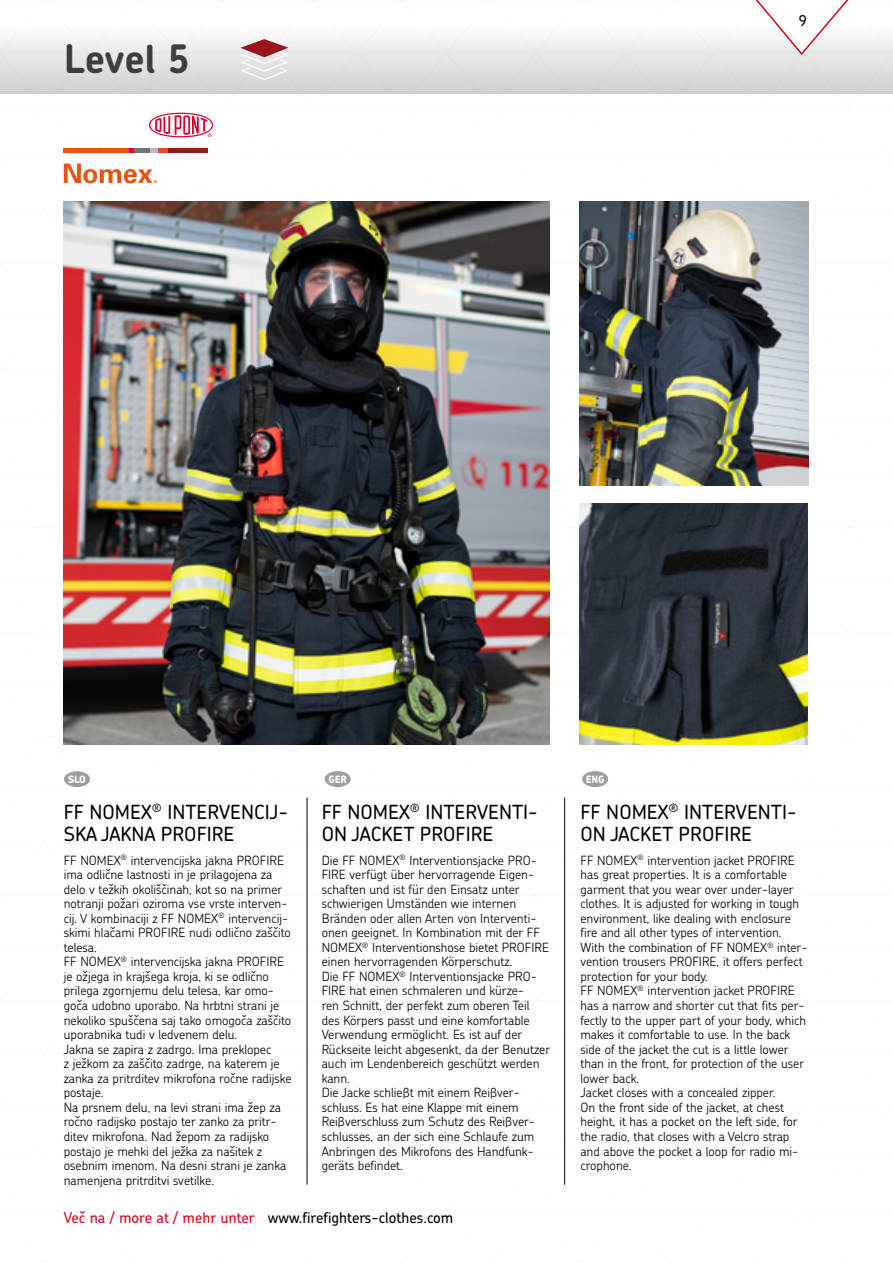
<style>
.page{position:relative;width:893px;height:1263px;background:#fff}
.page>*{position:absolute;margin:0;border:0;box-sizing:border-box;transform-origin:0 0}
.t1{font:700 39.3px "Chevin";color:#3e3d40}
.t2{font:500 19.5px/22.5px "Chevin";color:#000}
.t3{font:500 15px "Chevin";color:#000}
.t4{font:300 12.75px/14.5px "Chevin";color:#000}
.t5{font:800 10.2px "Chevin";color:#fff}
.s1{color:#e2001a}
</style>
<div class="page">
<svg style="left:63px;top:148px;width:24px;height:639px"></svg>
<div style="left:0;top:23px;width:893px;height:71px;background:linear-gradient(to bottom,#fff,#cecece)"></div>
<svg style="left:240px;top:39px;width:48px;height:41px"></svg>
<div style="left:150px;top:148px;width:8px;height:5px;background:#bdbdc0"></div>
<svg style="left:129px;top:148px;width:5px;height:5px"></svg>
<div style="left:134px;top:148px;width:16px;height:5px;background:#747476"></div>
<div style="left:158px;top:148px;width:10px;height:5px;background:#e7472a"></div>
<svg style="left:149px;top:113px;width:64px;height:24px"></svg>
<div style="left:64px;top:148px;width:65px;height:5px;background:#e85412"></div>
<div style="left:168px;top:148px;width:39px;height:5px;background:#8b2412"></div>
<svg style="left:64px;top:164px;width:93px;height:19px"></svg>
<div style="left:64px;top:771px;width:26px;height:16px;background:#9c9e9f;border-radius:50%"></div>
<div style="left:325px;top:771px;width:26px;height:16px;background:#9c9e9f;border-radius:50%"></div>
<div style="left:582px;top:771px;width:26px;height:16px;background:#9c9e9f;border-radius:50%"></div>
<img style="left:64px;top:201px;width:486px;height:544px">
<img style="left:580px;top:202px;width:229px;height:283px">
<img style="left:580px;top:503px;width:228px;height:242px">
<hr style="left:307px;top:798px;width:1px;height:387px;background:#000">
<hr style="left:564px;top:798px;width:1px;height:387px;background:#000">
<svg style="left:697px;top:0;width:196px;height:472px"></svg>
<svg style="left:0;top:23px;width:20px;height:32px"></svg>
<h1 class="t1" style="left:64px;top:33px;width:127px">Level 5</h1>
<p class="t3" style="left:798px;top:10px;width:10px">9</p>
<p class="t5" style="left:68px;top:772px;width:19px">SLO</p>
<p class="t5" style="left:328px;top:772px;width:20px">GER</p>
<p class="t5" style="left:586px;top:772px;width:21px">ENG</p>
<h2 class="t2" style="left:64px;top:800px;width:226px">FF NOMEX<sup>®</sup> INTERVENCIJ-<br>SKA JAKNA PROFIRE</h2>
<p class="t4" style="left:64px;top:852px;width:229px">FF NOMEX<sup>®</sup> intervencijska jakna PROFIRE ima odlične lastnosti in je prilagojena za delo v težkih okoliščinah, kot so na primer notranji požari oziroma vse vrste interven&shy;cij. V kombinaciji z FF NOMEX<sup>®</sup> intervencij&shy;skimi hlačami PROFIRE nudi odlično zaščito telesa.<br>FF NOMEX<sup>®</sup> intervencijska jakna PROFIRE je ožjega in krajšega kroja, ki se odlično prilega zgornjemu delu telesa, kar omo&shy;goča udobno uporabo. Na hrbtni strani je nekoliko spuščena saj tako omogoča zaščito uporabnika tudi v ledvenem delu.<br>Jakna se zapira z zadrgo. Ima preklopec<br>z ježkom za zaščito zadrge, na katerem je zanka za pritrditev mikrofona ročne radijske postaje.<br>Na prsnem delu, na levi strani ima žep za ročno radijsko postajo ter zanko za pritr&shy;ditev mikrofona. Nad žepom za radijsko postajo je mehki del ježka za našitek z osebnim imenom. Na desni strani je zanka namenjena pritrditvi svetilke.</p>
<h2 class="t2" style="left:322px;top:800px;width:218px">FF NOMEX<sup>®</sup> INTERVENTI-<br>ON JACKET PROFIRE</h2>
<p class="t4" style="left:322px;top:852px;width:230px">Die FF NOMEX<sup>®</sup> Interventionsjacke PRO-FIRE verfügt über hervorragende Eigen&shy;schaften und ist für den Einsatz unter schwierigen Umständen wie internen Bränden oder allen Arten von Interventi&shy;onen geeignet. In Kombination mit der FF NOMEX<sup>®</sup> Interventionshose bietet PROFIRE einen hervorragenden Körperschutz.<br>Die FF NOMEX<sup>®</sup> Interventionsjacke PRO-FIRE hat einen schmaleren und kürze-<br>ren Schnitt, der perfekt zum oberen Teil des Körpers passt und eine komfortable Verwendung ermöglicht. Es ist auf der Rückseite leicht abgesenkt, da der Benutzer auch im Lendenbereich geschützt werden kann.<br>Die Jacke schließt mit einem Reißver&shy;schluss. Es hat eine Klappe mit einem Reißverschluss zum Schutz des Reißver&shy;schlusses, an der sich eine Schlaufe zum Anbringen des Mikrofons des Handfunk&shy;geräts befindet.</p>
<p class="t3" style="left:64px;top:1208px;width:391px"><span class="s1">Več na / more at / mehr unter</span> www.firefighters-clothes.com</p>
<h2 class="t2" style="left:580px;top:800px;width:218px">FF NOMEX<sup>®</sup> INTERVENTI-<br>ON JACKET PROFIRE</h2>
<p class="t4" style="left:580px;top:852px;width:229px">FF NOMEX<sup>®</sup> intervention jacket PROFIRE has great properties. It is a comfortable garment that you wear over under-layer clothes. It is adjusted for working in tough environment, like dealing with enclosure fire and all other types of intervention.<br>With the combination of FF NOMEX<sup>®</sup> inter&shy;vention trousers PROFIRE, it offers perfect protection for your body.<br>FF NOMEX<sup>®</sup> intervention jacket PROFIRE has a narrow and shorter cut that fits per&shy;fectly to the upper part of your body, which makes it comfortable to use. In the back side of the jacket the cut is a little lower than in the front, for protection of the user lower back.<br>Jacket closes with a concealed zipper.<br>On the front side of the jacket, at chest height, it has a pocket on the left side, for the radio, that closes with a Velcro strap and above the pocket a loop for radio mi&shy;crophone.</p>
</div>
